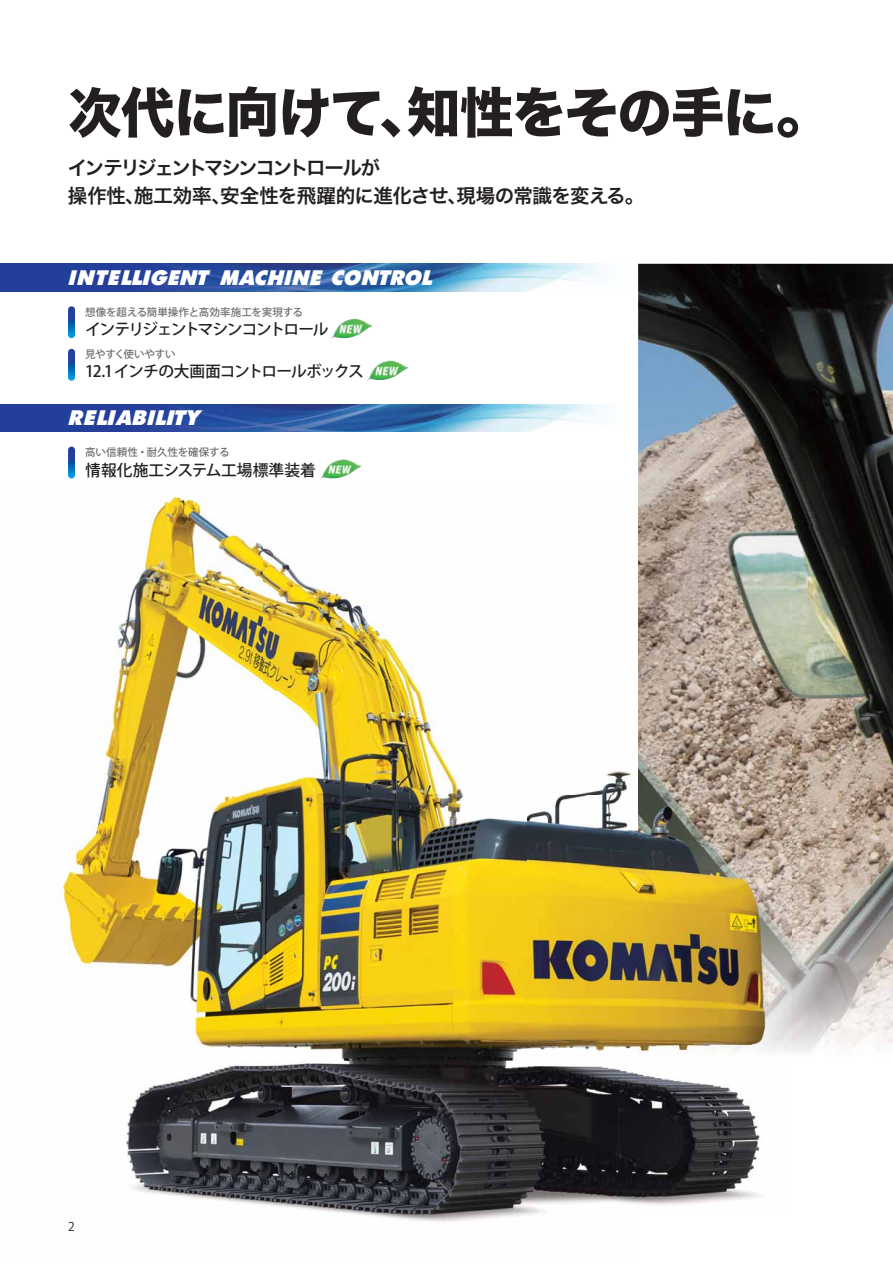
<style>
.page{position:relative;width:893px;height:1263px;background:#fff}
.page>*{position:absolute;margin:0;border:0;box-sizing:border-box;transform-origin:0 0}
.t1{font:54px "Hira Kaku Std W8 90 pv RKSJ H";letter-spacing:-.03em;color:#231f20}
.t2{font:19.5px/28.5px "Hira Kaku Pro W6 90 pv RKSJ H";letter-spacing:-.05em;color:#231f20}
.t3{font:italic 19.5px "Komatsu VI";letter-spacing:-.005em;color:#fff}
.t4{font:15.75px "Koz Go Pro Medium 90 pv RKSJ H";letter-spacing:-.075em;color:#231f20}
.t5{font:15.75px "Koz Go Pro Medium 90 pv RKSJ H";letter-spacing:-.095em;color:#231f20}
.t6{font:15.75px "Koz Go Pro Medium 90 pv RKSJ H";color:#231f20}
.t7{font:12px "Koz Go Pro Regular 90 pv RKSJ H";color:#231f20}
.t8{font:10.5px "Koz Go Pro Medium 90 pv RKSJ H";letter-spacing:-.01em;color:#6d6e70}
</style>
<div class="page">
<img style="left:638px;top:264px;width:254px;height:262px">
<img style="left:791px;top:526px;width:101px;height:526px">
<img style="left:0;top:264px;width:598px;height:27px">
<img style="left:0;top:404px;width:598px;height:28px">
<img style="left:59px;top:496px;width:579px;height:726px">
<img style="left:638px;top:485px;width:153px;height:720px">
<svg style="left:68px;top:306px;width:7px;height:32px"></svg>
<svg style="left:68px;top:447px;width:7px;height:32px"></svg>
<svg style="left:68px;top:349px;width:7px;height:32px"></svg>
<img style="left:367px;top:360px;width:42px;height:21px">
<img style="left:331px;top:318px;width:42px;height:21px">
<img style="left:320px;top:459px;width:42px;height:21px">
<h1 class="t1" style="left:68px;top:92px;width:763px">次代に向けて、知性をその手に。</h1>
<p class="t2" style="left:68px;top:156px;width:577px">インテリジェントマシンコントロールが<br>操作性、施工効率、安全性を飛躍的に進化させ、現場の常識を変える。</p>
<p class="t3" style="left:68px;top:270px;width:365px">INTELLIGENT MACHINE CONTROL</p>
<p class="t8" style="left:85px;top:308px;width:219px">想像を超える簡単操作と高効率施工を実現する</p>
<p class="t5" style="left:85px;top:324px;width:245px">インテリジェントマシンコントロール</p>
<p class="t8" style="left:85px;top:350px;width:92px">見やすく使いやすい</p>
<p class="t4" style="left:85px;top:366px;width:280px">12.1インチの大画面コントロールボックス</p>
<p class="t3" style="left:68px;top:411px;width:136px">RELIABILITY</p>
<p class="t8" style="left:85px;top:448px;width:146px">高い信頼性・耐久性を確保する</p>
<p class="t6" style="left:85px;top:464px;width:232px">情報化施工システム工場標準装着</p>
<p class="t7" style="left:68px;top:1222px;width:8px">2</p>
</div>
